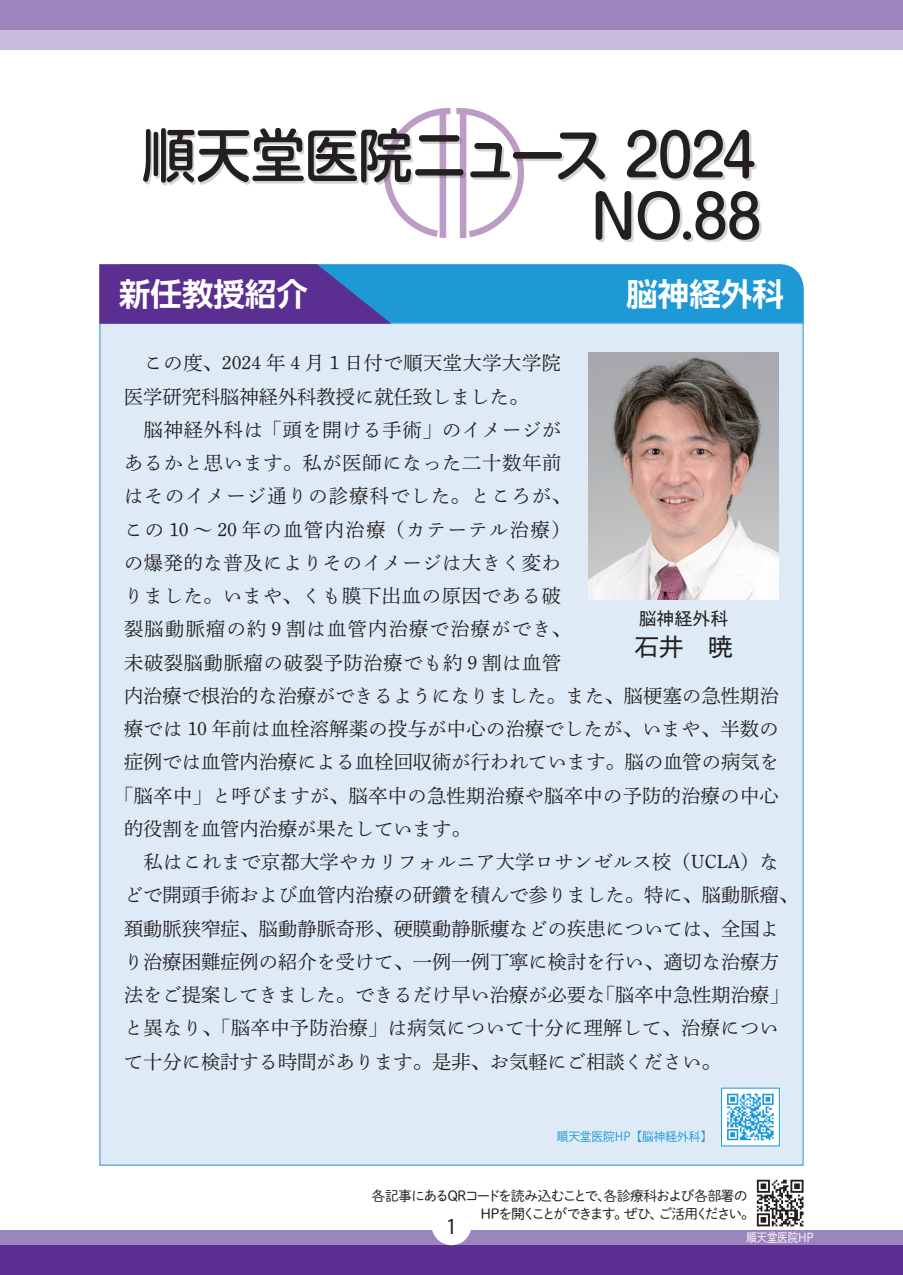
<style>
.page{position:relative;width:903px;height:1275px;background:#fff}
.page>*{position:absolute;margin:0;border:0;box-sizing:border-box;transform-origin:0 0}
.t1{font:500 57.75px/61.2px "Shin M Go Pro";letter-spacing:-.025em;color:#231f20;text-align:right;scale:.95 1}
.t2{font:700 31.5px "UD Shin Go Pro De";color:#fff}
.t3{font:24.5px "P Shuei Go Kin Std M";color:#231f20}
.t4{font:23.1px "Myriad Pro";color:#231f20;scale:.91 1}
.t5{font:19.25px "Shuei Min Pr 6 L";letter-spacing:.015em;color:#231f20}
.t6{font:19.25px "Shuei Min Pr 6 L";letter-spacing:.035em;color:#231f20}
.t7{font:19.25px "Shuei Min Pr 6 L";letter-spacing:.065em;color:#231f20}
.t8{font:19.25px "Shuei Min Pr 6 L";letter-spacing:.08em;color:#231f20}
.t9{font:19.25px "Shuei Min Pr 6 L";letter-spacing:.04em;color:#231f20}
.t10{font:17.5px "P Shuei Go Kin Std M";letter-spacing:.02em;color:#231f20}
.t11{font:14px/18.4px "P Shuei M Go Std L";letter-spacing:-.105em;color:#231f20}
.t12{font:12.25px "P Shuei Go Kin Std L";color:#1d99d6;scale:.95 1}
.t13{font:12.25px "P Shuei Go Kin Std L";color:#fff;scale:.84 1}
</style>
<div class="page">
<svg style="left:757px;top:1180px;width:46px;height:46px"></svg>
<div style="left:0;top:1230px;width:903px;height:45px;background:#9c85bd"></div>
<div style="left:0;top:0;width:903px;height:50px;background:#c7bbdb"></div>
<div style="left:0;top:0;width:903px;height:30px;background:#9c85bd"></div>
<div style="left:0;top:1245px;width:903px;height:30px;background:#5b2e91"></div>
<div style="left:99px;top:322px;width:705px;height:844px;background:#deebf7;border:1px solid #5ba8dc"></div>
<svg style="left:99px;top:264px;width:705px;height:60px;background:#3573bd"></svg>
<div style="left:432px;top:1205px;width:39px;height:40px;background:#fff;border-radius:50%"></div>
<svg style="left:400px;top:108px;width:50px;height:22px"></svg>
<svg style="left:456px;top:107px;width:52px;height:23px"></svg>
<div style="left:145px;top:130px;width:617px;height:112px;background:#231f20;opacity:.2"></div>
<img style="left:588px;top:352px;width:191px;height:248px">
<div style="left:721px;top:1088px;width:58px;height:58px;background:#fff"></div>
<svg style="left:727px;top:1094px;width:46px;height:46px"></svg>
<div style="left:721px;top:1088px;width:59px;height:58px;border:1px solid #1d99d6"></div>
<h1 class="t1" style="left:141px;top:118px;width:654px">順天堂医院ニュース 2024<br>NO.88</h1>
<h2 class="t2" style="left:119px;top:268px;width:190px">新任教授紹介</h2>
<h2 class="t2" style="left:626px;top:268px;width:159px">脳神経外科</h2>
<p class="t5" style="left:124px;top:345px;width:438px">　この度、2024 年 4 月 1 日付で順天堂大学大学院</p>
<p class="t5" style="left:124px;top:379px;width:406px">医学研究科脳神経外科教授に就任致しました。</p>
<p class="t6" style="left:124px;top:412px;width:439px">　脳神経外科は「頭を開ける手術」のイメージが</p>
<p class="t6" style="left:124px;top:445px;width:439px">あるかと思います。私が医師になった二十数年前</p>
<p class="t7" style="left:124px;top:478px;width:448px">はそのイメージ通りの診療科でした。ところが、</p>
<p class="t8" style="left:124px;top:512px;width:448px">この 10 〜 20 年の血管内治療（カテーテル治療）</p>
<p class="t6" style="left:124px;top:545px;width:438px">の爆発的な普及によりそのイメージは大きく変わ</p>
<p class="t9" style="left:124px;top:578px;width:439px">りました。いまや、くも膜下出血の原因である破</p>
<p class="t7" style="left:124px;top:611px;width:448px">裂脳動脈瘤の約 9 割は血管内治療で治療ができ、</p>
<p class="t6" style="left:124px;top:645px;width:439px">未破裂脳動脈瘤の破裂予防治療でも約 9 割は血管</p>
<p class="t5" style="left:124px;top:678px;width:656px">内治療で根治的な治療ができるようになりました。また、脳梗塞の急性期治</p>
<p class="t5" style="left:124px;top:711px;width:656px">療では 10 年前は血栓溶解薬の投与が中心の治療でしたが、いまや、半数の</p>
<p class="t5" style="left:124px;top:744px;width:656px">症例では血管内治療による血栓回収術が行われています。脳の血管の病気を</p>
<p class="t5" style="left:114px;top:778px;width:666px">「脳卒中」と呼びますが、脳卒中の急性期治療や脳卒中の予防的治療の中心</p>
<p class="t5" style="left:124px;top:811px;width:348px">的役割を血管内治療が果たしています。</p>
<p class="t5" style="left:124px;top:844px;width:656px">　私はこれまで京都大学やカリフォルニア大学ロサンゼルス校（UCLA）な</p>
<p class="t5" style="left:124px;top:877px;width:676px">どで開頭手術および血管内治療の研鑽を積んで参りました。特に、脳動脈瘤、</p>
<p class="t5" style="left:124px;top:911px;width:656px">頚動脈狭窄症、脳動静脈奇形、硬膜動静脈瘻などの疾患については、全国よ</p>
<p class="t5" style="left:124px;top:944px;width:656px">り治療困難症例の紹介を受けて、一例一例丁寧に検討を行い、適切な治療方</p>
<p class="t5" style="left:124px;top:977px;width:666px">法をご提案してきました。できるだけ早い治療が必要な「脳卒中急性期治療」</p>
<p class="t5" style="left:124px;top:1010px;width:656px">と異なり、「脳卒中予防治療」は病気について十分に理解して、治療につい</p>
<p class="t5" style="left:124px;top:1044px;width:598px">て十分に検討する時間があります。是非、お気軽にご相談ください。</p>
<p class="t10" style="left:639px;top:607px;width:91px">脳神経外科</p>
<p class="t3" style="left:635px;top:630px;width:99px">石井　暁</p>
<p class="t12" style="left:557px;top:1128px;width:165px">順天堂医院HP【脳神経外科】</p>
<p class="t11" style="left:480px;top:1186px;width:276px;text-indent:-109px">各記事にあるQRコードを読み込むことで、各診療科および各部署の<br>HPを開くことができます。ぜひ、ご活用ください。</p>
<p class="t4" style="left:446px;top:1212px;width:13px">1</p>
<p class="t13" style="left:746px;top:1229px;width:82px">順天堂医院HP</p>
</div>
